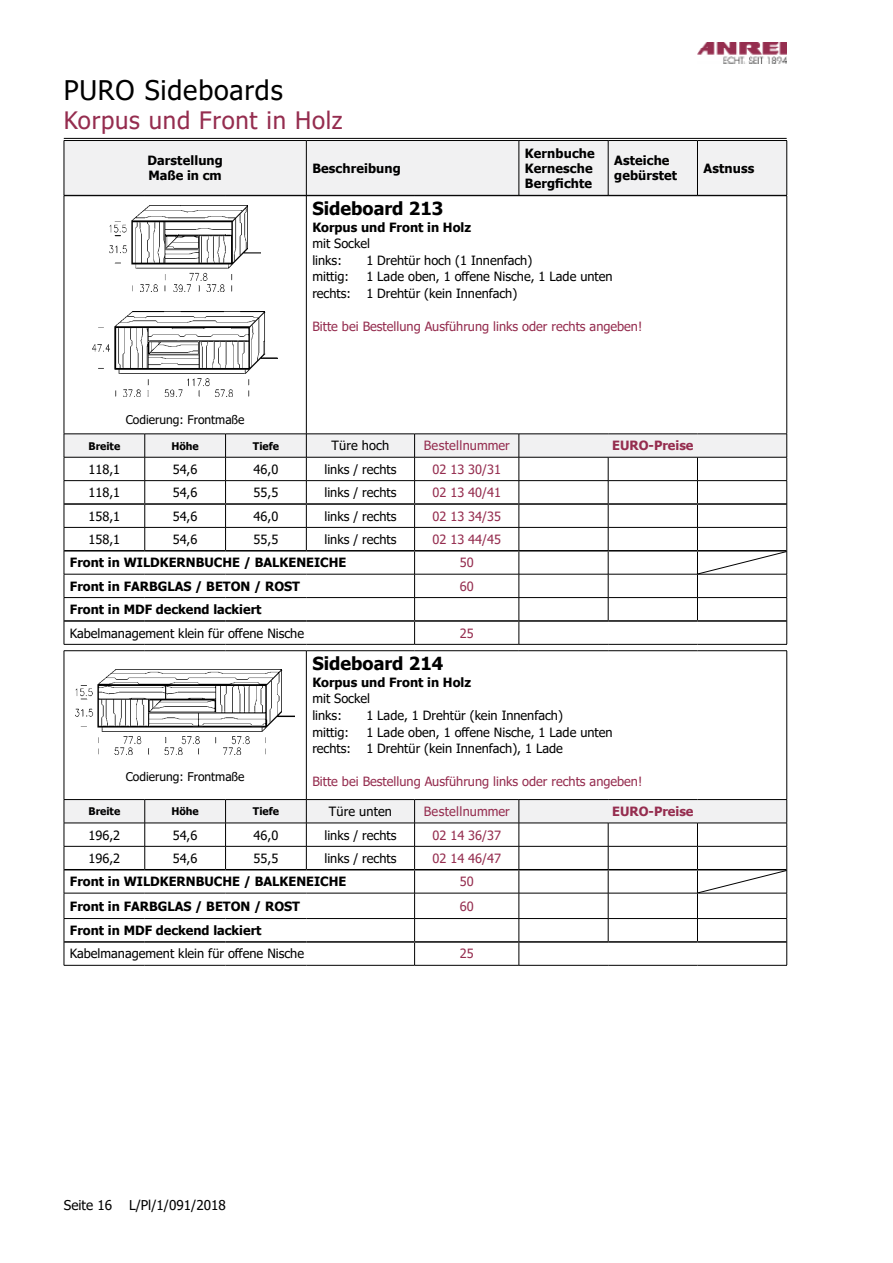
<style>
.page{position:relative;width:893px;height:1263px;background:#fff}
.page>*{position:absolute;margin:0;border:0;box-sizing:border-box;transform-origin:0 0}
.t1{font:27px "Tahoma";letter-spacing:.03em;color:#000}
.t2{font:24px "Tahoma";letter-spacing:.03em;color:#952d4f}
.t3{font:700 18px "Tahoma";color:#000}
.t4{font:13.5px "Tahoma";color:#000}
.t5{font:12.75px/16.5px "Tahoma";color:#000}
.t6{font:700 12.75px/15.3px "Tahoma";color:#000}
.t7{font:12.75px "Tahoma";color:#952d4f}
.t8{font:12.75px "Tahoma";letter-spacing:.025em;color:#952d4f}
.t9{font:700 12.75px "Tahoma";color:#952d4f}
.t10{font:12px "Tahoma";color:#000}
.t11{font:700 10.5px "Tahoma";color:#000}
</style>
<div class="page">
<img style="left:698px;top:43px;width:88px;height:21px">
<hr style="left:64px;top:138px;width:723px;height:1px;background:#000">
<div style="left:65px;top:141px;width:721px;height:54px;background:#f1f1f2"></div>
<hr style="left:64px;top:140px;width:242px;height:1px;background:#000">
<hr style="left:64px;top:141px;width:1px;height:54px;background:#000">
<hr style="left:306px;top:140px;width:213px;height:1px;background:#000">
<hr style="left:306px;top:141px;width:1px;height:54px;background:#000">
<hr style="left:519px;top:140px;width:89px;height:1px;background:#000">
<hr style="left:519px;top:141px;width:1px;height:54px;background:#000">
<hr style="left:608px;top:140px;width:89px;height:1px;background:#000">
<hr style="left:608px;top:141px;width:1px;height:54px;background:#000">
<hr style="left:697px;top:140px;width:90px;height:1px;background:#000">
<hr style="left:697px;top:141px;width:1px;height:54px;background:#000">
<hr style="left:786px;top:141px;width:1px;height:54px;background:#000">
<hr style="left:64px;top:195px;width:81px;height:1px;background:#000">
<hr style="left:64px;top:196px;width:1px;height:238px;background:#000">
<hr style="left:145px;top:195px;width:81px;height:1px;background:#000">
<hr style="left:226px;top:195px;width:80px;height:1px;background:#000">
<hr style="left:306px;top:195px;width:109px;height:1px;background:#000">
<hr style="left:306px;top:196px;width:1px;height:238px;background:#000">
<hr style="left:415px;top:195px;width:104px;height:1px;background:#000">
<hr style="left:519px;top:195px;width:89px;height:1px;background:#000">
<hr style="left:608px;top:195px;width:89px;height:1px;background:#000">
<hr style="left:697px;top:195px;width:90px;height:1px;background:#000">
<hr style="left:786px;top:196px;width:1px;height:238px;background:#000">
<hr style="left:64px;top:644px;width:81px;height:1px;background:#000">
<hr style="left:145px;top:644px;width:81px;height:1px;background:#000">
<hr style="left:226px;top:644px;width:80px;height:1px;background:#000">
<hr style="left:306px;top:644px;width:109px;height:1px;background:#000">
<hr style="left:415px;top:644px;width:104px;height:1px;background:#000">
<hr style="left:519px;top:644px;width:89px;height:1px;background:#000">
<hr style="left:608px;top:644px;width:89px;height:1px;background:#000">
<hr style="left:697px;top:644px;width:90px;height:1px;background:#000">
<svg style="left:64px;top:434px;width:723px;height:210px"></svg>
<img style="left:109px;top:206px;width:152px;height:85px">
<img style="left:92px;top:311px;width:186px;height:85px">
<hr style="left:64px;top:650px;width:81px;height:1px;background:#000">
<hr style="left:64px;top:651px;width:1px;height:148px;background:#000">
<hr style="left:145px;top:650px;width:81px;height:1px;background:#000">
<hr style="left:226px;top:650px;width:80px;height:1px;background:#000">
<hr style="left:306px;top:650px;width:109px;height:1px;background:#000">
<hr style="left:306px;top:651px;width:1px;height:148px;background:#000">
<hr style="left:415px;top:650px;width:104px;height:1px;background:#000">
<hr style="left:519px;top:650px;width:89px;height:1px;background:#000">
<hr style="left:608px;top:650px;width:89px;height:1px;background:#000">
<hr style="left:697px;top:650px;width:90px;height:1px;background:#000">
<hr style="left:786px;top:651px;width:1px;height:148px;background:#000">
<hr style="left:64px;top:965px;width:81px;height:1px;background:#000">
<hr style="left:145px;top:965px;width:81px;height:1px;background:#000">
<hr style="left:226px;top:965px;width:80px;height:1px;background:#000">
<hr style="left:306px;top:965px;width:109px;height:1px;background:#000">
<hr style="left:415px;top:965px;width:104px;height:1px;background:#000">
<hr style="left:519px;top:965px;width:89px;height:1px;background:#000">
<hr style="left:608px;top:965px;width:89px;height:1px;background:#000">
<hr style="left:697px;top:965px;width:90px;height:1px;background:#000">
<svg style="left:64px;top:799px;width:723px;height:166px"></svg>
<img style="left:76px;top:669px;width:218px;height:85px">
<h1 class="t1" style="left:64px;top:72px;width:220px">PURO Sideboards</h1>
<h2 class="t2" style="left:64px;top:104px;width:280px">Korpus und Front in Holz</h2>
<p class="t6" style="left:147px;top:153px;width:77px">Darstellung<br>Maße in cm</p>
<p class="t6" style="left:312px;top:161px;width:90px">Beschreibung</p>
<p class="t6" style="left:525px;top:146px;width:71px">Kernbuche<br>Kernesche<br>Bergfichte</p>
<p class="t6" style="left:614px;top:153px;width:65px">Asteiche gebürstet</p>
<p class="t6" style="left:703px;top:161px;width:52px">Astnuss</p>
<h3 class="t3" style="left:312px;top:196px;width:132px">Sideboard 213</h3>
<p class="t6" style="left:312px;top:220px;width:160px">Korpus und Front in Holz</p>
<p class="t5" style="left:312px;top:236px;width:59px">mit Sockel links:</p>
<p class="t5" style="left:366px;top:253px;width:167px">1 Drehtür hoch (1 Innenfach)</p>
<p class="t10" style="left:126px;top:411px;width:120px">Codierung: Frontmaße</p>
<p class="t5" style="left:312px;top:269px;width:302px;text-indent:54px">1 Lade oben, 1 offene Nische, 1 Lade unten rechts: 1 Drehtür (kein Innenfach)</p>
<p class="t7" style="left:312px;top:318px;width:331px">Bitte bei Bestellung Ausführung links oder rechts angeben!</p>
<p class="t5" style="left:312px;top:269px;width:38px">mittig:</p>
<p class="t11" style="left:88px;top:438px;width:33px">Breite</p>
<p class="t11" style="left:171px;top:438px;width:29px">Höhe</p>
<p class="t11" style="left:253px;top:438px;width:28px">Tiefe</p>
<p class="t5" style="left:332px;top:438px;width:59px">Türe hoch</p>
<p class="t8" style="left:424px;top:437px;width:87px">Bestellnummer</p>
<p class="t9" style="left:612px;top:437px;width:83px">EURO-Preise</p>
<p class="t5" style="left:89px;top:462px;width:33px">118,1</p>
<p class="t5" style="left:173px;top:462px;width:26px">54,6</p>
<p class="t5" style="left:254px;top:462px;width:26px">46,0</p>
<p class="t5" style="left:324px;top:462px;width:74px">links / rechts</p>
<p class="t7" style="left:432px;top:461px;width:70px">02 13 30/31</p>
<p class="t5" style="left:89px;top:485px;width:33px">118,1</p>
<p class="t5" style="left:173px;top:485px;width:26px">54,6</p>
<p class="t5" style="left:254px;top:485px;width:26px">55,5</p>
<p class="t5" style="left:324px;top:485px;width:74px">links / rechts</p>
<p class="t7" style="left:432px;top:484px;width:70px">02 13 40/41</p>
<p class="t5" style="left:89px;top:508px;width:33px">158,1</p>
<p class="t5" style="left:173px;top:508px;width:26px">54,6</p>
<p class="t5" style="left:254px;top:508px;width:26px">46,0</p>
<p class="t5" style="left:324px;top:508px;width:74px">links / rechts</p>
<p class="t7" style="left:432px;top:507px;width:70px">02 13 34/35</p>
<p class="t5" style="left:89px;top:532px;width:33px">158,1</p>
<p class="t5" style="left:173px;top:532px;width:26px">54,6</p>
<p class="t5" style="left:254px;top:532px;width:26px">55,5</p>
<p class="t5" style="left:324px;top:532px;width:74px">links / rechts</p>
<p class="t7" style="left:432px;top:531px;width:70px">02 13 44/45</p>
<p class="t6" style="left:70px;top:556px;width:278px">Front in WILDKERNBUCHE / BALKENEICHE</p>
<p class="t7" style="left:460px;top:554px;width:15px">50</p>
<p class="t6" style="left:70px;top:579px;width:232px">Front in FARBGLAS / BETON / ROST</p>
<p class="t7" style="left:460px;top:577px;width:15px">60</p>
<p class="t6" style="left:70px;top:602px;width:193px">Front in MDF deckend lackiert</p>
<p class="t5" style="left:70px;top:625px;width:236px">Kabelmanagement klein für offene Nische</p>
<p class="t7" style="left:460px;top:624px;width:15px">25</p>
<p class="t10" style="left:126px;top:769px;width:120px">Codierung: Frontmaße</p>
<h3 class="t3" style="left:312px;top:651px;width:132px">Sideboard 214</h3>
<p class="t6" style="left:312px;top:675px;width:160px">Korpus und Front in Holz</p>
<p class="t5" style="left:312px;top:691px;width:59px">mit Sockel links:</p>
<p class="t5" style="left:366px;top:708px;width:198px">1 Lade, 1 Drehtür (kein Innenfach)</p>
<p class="t5" style="left:312px;top:724px;width:302px;text-indent:54px">1 Lade oben, 1 offene Nische, 1 Lade unten rechts: 1 Drehtür (kein Innenfach), 1 Lade</p>
<p class="t7" style="left:312px;top:773px;width:331px">Bitte bei Bestellung Ausführung links oder rechts angeben!</p>
<p class="t5" style="left:312px;top:724px;width:38px">mittig:</p>
<p class="t11" style="left:88px;top:804px;width:33px">Breite</p>
<p class="t11" style="left:171px;top:804px;width:29px">Höhe</p>
<p class="t11" style="left:253px;top:804px;width:28px">Tiefe</p>
<p class="t5" style="left:329px;top:804px;width:65px">Türe unten</p>
<p class="t8" style="left:424px;top:803px;width:87px">Bestellnummer</p>
<p class="t9" style="left:612px;top:802px;width:83px">EURO-Preise</p>
<p class="t5" style="left:89px;top:827px;width:33px">196,2</p>
<p class="t5" style="left:173px;top:827px;width:26px">54,6</p>
<p class="t5" style="left:254px;top:827px;width:26px">46,0</p>
<p class="t5" style="left:324px;top:827px;width:74px">links / rechts</p>
<p class="t7" style="left:432px;top:826px;width:70px">02 14 36/37</p>
<p class="t5" style="left:89px;top:851px;width:33px">196,2</p>
<p class="t5" style="left:173px;top:851px;width:26px">54,6</p>
<p class="t5" style="left:254px;top:851px;width:26px">55,5</p>
<p class="t5" style="left:324px;top:851px;width:74px">links / rechts</p>
<p class="t7" style="left:432px;top:850px;width:70px">02 14 46/47</p>
<p class="t6" style="left:70px;top:874px;width:278px">Front in WILDKERNBUCHE / BALKENEICHE</p>
<p class="t7" style="left:460px;top:873px;width:15px">50</p>
<p class="t6" style="left:70px;top:899px;width:232px">Front in FARBGLAS / BETON / ROST</p>
<p class="t7" style="left:460px;top:897px;width:15px">60</p>
<p class="t6" style="left:70px;top:923px;width:193px">Front in MDF deckend lackiert</p>
<p class="t5" style="left:70px;top:946px;width:236px">Kabelmanagement klein für offene Nische</p>
<p class="t7" style="left:460px;top:945px;width:15px">25</p>
<p class="t4" style="left:64px;top:1195px;width:50px">Seite 16</p>
<p class="t4" style="left:129px;top:1195px;width:98px">L/Pl/1/091/2018</p>
</div>
